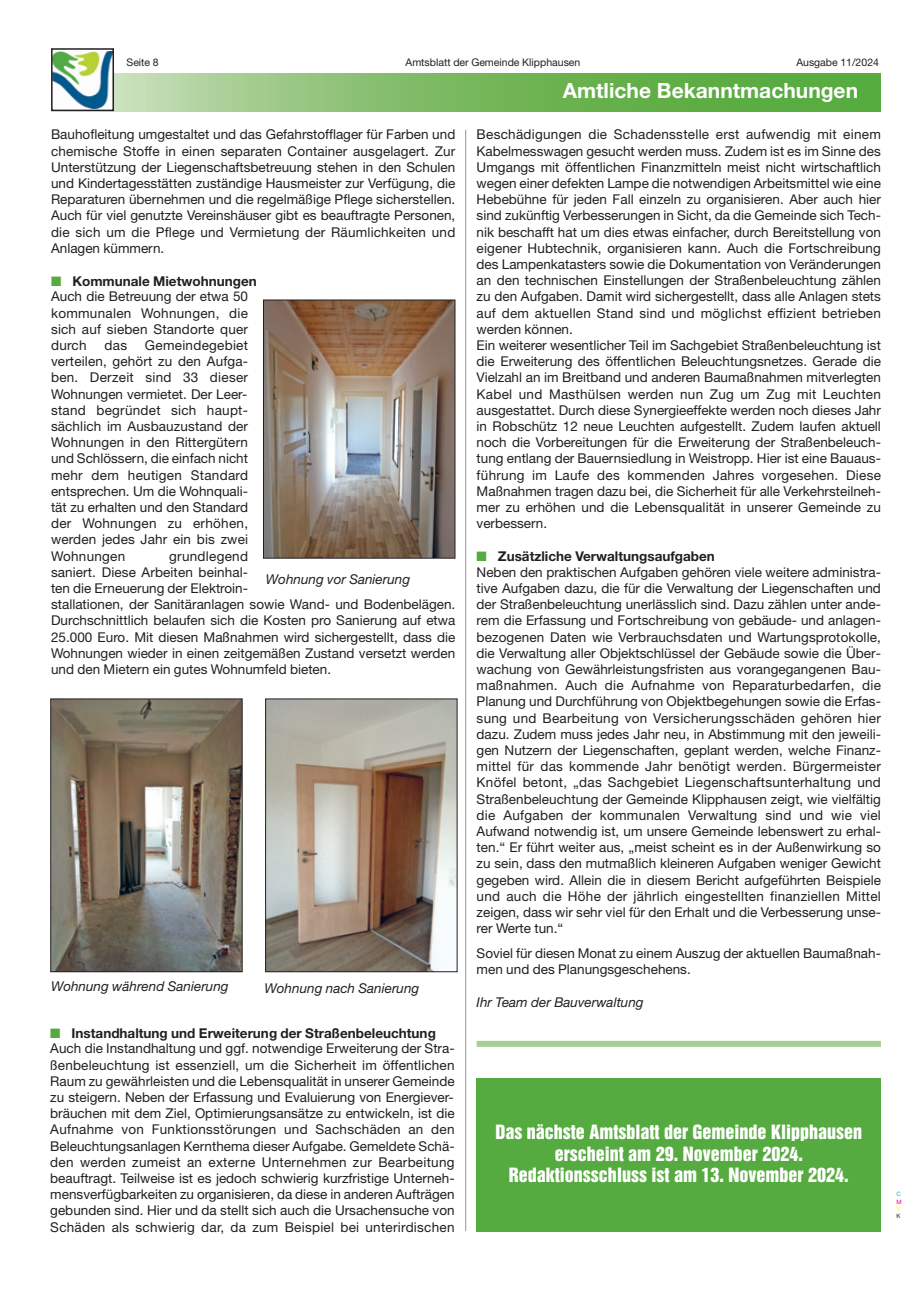
<style>
.page{position:relative;width:915px;height:1297px;background:#fff}
.page>*{position:absolute;margin:0;border:0;box-sizing:border-box;transform-origin:0 0}
.t1{font:700 21px "Helvetica Neue";color:#fff}
.t2{font:18px/21.6px "Helvetica Inserat";color:#fff;text-align:center}
.t3{font:13.5px/16.2px "Helvetica Neue";color:#231f20}
.t4{font:italic 13.5px "Helvetica Neue";color:#231f20}
.t5{font:10.5px "Helvetica Neue";color:#231f20}
.t6{font:6px "Helvetica Neue";color:#00aeef}
.t7{font:6px "Helvetica Neue";color:#ed028c}
.t8{font:6px "Helvetica Neue";color:#fff101}
.t9{font:6px "Helvetica Neue";color:#231f20}
.s1{color:#56ab40}
.s2{font-weight:700}
</style>
<div class="page">
<svg style="left:114px;top:73px;width:766px;height:38px;background:#7dbb65"></svg>
<img style="left:54px;top:51px;width:57px;height:57px">
<div style="left:51px;top:48px;width:63px;height:63px;border:2px solid #231f20"></div>
<img style="left:267px;top:700px;width:188px;height:270px">
<div style="left:265px;top:698px;width:192px;height:274px;border:1px solid #231f20"></div>
<img style="left:52px;top:700px;width:188px;height:270px">
<div style="left:50px;top:698px;width:192px;height:274px;border:1px solid #231f20"></div>
<img style="left:265px;top:302px;width:188px;height:255px">
<div style="left:263px;top:300px;width:192px;height:259px;border:1px solid #231f20"></div>
<hr style="left:465px;top:130px;width:1px;height:1101px;background:#939598">
<div style="left:476px;top:1041px;width:404px;height:6px;background:#a8ce94"></div>
<div style="left:476px;top:1078px;width:404px;height:153px;background:#56ab40"></div>
<p class="t5" style="left:126px;top:58px;width:34px">Seite 8</p>
<p class="t5" style="left:405px;top:58px;width:176px">Amtsblatt der Gemeinde Klipphausen</p>
<p class="t5" style="left:796px;top:58px;width:84px">Ausgabe 11/2024</p>
<p class="t3" style="left:51px;top:128px;width:405px;text-align:justify">Bauhofleitung umgestaltet und das Gefahrstofflager für Farben und chemische Stoffe in einen separaten Container ausgelagert. Zur Unterstützung der Liegenschaftsbetreuung stehen in den Schulen und Kindertagesstätten zuständige Hausmeister zur Verfügung, die Reparaturen übernehmen und die regelmäßige Pflege sicherstellen.<br>Auch für viel genutzte Vereinshäuser gibt es beauftragte Personen, die sich um die Pflege und Vermietung der Räumlichkeiten und Anlagen kümmern.</p>
<p class="t3" style="left:51px;top:274px;width:207px"><span class="s1">■</span> <span class="s2">Kommunale Mietwohnungen<br></span>Auch die Betreuung der etwa 50 kommunalen Wohnungen, die sich auf sieben Standorte quer durch</p>
<p class="t3" style="left:51px;top:338px;width:198px;text-align:justify;text-indent:94px">Gemeindegebiet verteilen, gehört zu den Aufga&shy;ben. Derzeit sind 33 dieser Wohnungen vermietet. Der Leer&shy;stand begründet sich haupt&shy;sächlich im Ausbauzustand der Wohnungen in den Rittergütern und Schlössern, die einfach nicht mehr dem heutigen Standard entsprechen. Um die Wohnquali&shy;tät zu erhalten und den Standard der Wohnungen zu erhöhen, werden jedes Jahr ein bis zwei Wohnungen</p>
<p class="t3" style="left:104px;top:338px;width:24px">das</p>
<p class="t3" style="left:51px;top:549px;width:405px;text-indent:118px">grundlegend<br>saniert. Diese Arbeiten beinhal-<br>ten die Erneuerung der Elektroin-<br>stallationen, der Sanitäranlagen sowie Wand- und Bodenbelägen.<br>Durchschnittlich belaufen sich die Kosten pro Sanierung auf etwa 25.000 Euro. Mit diesen Maßnahmen wird sichergestellt, dass die Wohnungen wieder in einen zeitgemäßen Zustand versetzt werden und den Mietern ein gutes Wohnumfeld bieten.</p>
<p class="t4" style="left:266px;top:574px;width:146px">Wohnung vor Sanierung</p>
<p class="t4" style="left:51px;top:981px;width:179px">Wohnung während Sanierung</p>
<p class="t4" style="left:264px;top:983px;width:156px">Wohnung nach Sanierung</p>
<p class="t3" style="left:50px;top:1026px;width:405px"><span class="s1">■</span> <span class="s2">Instandhaltung und Erweiterung der Straßenbeleuchtung </span>Auch die Instandhaltung und ggf. notwendige Erweiterung der Stra&shy;ßenbeleuchtung ist essenziell, um die Sicherheit im öffentlichen Raum zu gewährleisten und die Lebensqualität in unserer Gemeinde zu steigern. Neben der Erfassung und Evaluierung von Energiever&shy;bräuchen mit dem Ziel, Optimierungsansätze zu entwickeln, ist die Aufnahme von Funktionsstörungen und Sachschäden an den Beleuchtungsanlagen Kernthema dieser Aufgabe. Gemeldete Schä&shy;den werden zumeist an externe Unternehmen zur Bearbeitung beauftragt. Teilweise ist es jedoch schwierig kurzfristige Unterneh&shy;mensverfügbarkeiten zu organisieren, da diese in anderen Aufträgen gebunden sind. Hier und da stellt sich auch die Ursachensuche von Schäden als schwierig dar, da zum Beispiel bei unterirdischen</p>
<h1 class="t1" style="left:562px;top:83px;width:297px">Amtliche Bekanntmachungen</h1>
<p class="t3" style="left:476px;top:128px;width:405px">Beschädigungen die Schadensstelle erst aufwendig mit einem Kabelmesswagen gesucht werden muss. Zudem ist es im Sinne des Umgangs mit öffentlichen Finanzmitteln meist nicht wirtschaftlich wegen einer defekten Lampe die notwendigen Arbeitsmittel wie eine Hebebühne für jeden Fall einzeln zu organisieren. Aber auch hier sind zukünftig Verbesserungen in Sicht, da die Gemeinde sich Tech&shy;nik beschafft hat um dies etwas einfacher, durch Bereitstellung von eigener Hubtechnik, organisieren kann. Auch die Fortschreibung des Lampenkatasters sowie die Dokumentation von Veränderungen an den technischen Einstellungen der Straßenbeleuchtung zählen zu den Aufgaben. Damit wird sichergestellt, dass alle Anlagen stets auf dem aktuellen Stand sind und möglichst effizient betrieben werden können.<br>Ein weiterer wesentlicher Teil im Sachgebiet Straßenbeleuchtung ist die Erweiterung des öffentlichen Beleuchtungsnetzes. Gerade die Vielzahl an im Breitband und anderen Baumaßnahmen mitverlegten Kabel und Masthülsen werden nun Zug um Zug mit Leuchten ausgestattet. Durch diese Synergieeffekte werden noch dieses Jahr in Robschütz 12 neue Leuchten aufgestellt. Zudem laufen aktuell noch die Vorbereitungen für die Erweiterung der Straßenbeleuch&shy;tung entlang der Bauernsiedlung in Weistropp. Hier ist eine Bauaus&shy;führung im Laufe des kommenden Jahres vorgesehen. Diese Maßnahmen tragen dazu bei, die Sicherheit für alle Verkehrsteilneh&shy;mer zu erhöhen und die Lebensqualität in unserer Gemeinde zu verbessern.</p>
<p class="t3" style="left:476px;top:550px;width:405px"><span class="s1">■</span> <span class="s2">Zusätzliche Verwaltungsaufgaben<br></span>Neben den praktischen Aufgaben gehören viele weitere administra&shy;tive Aufgaben dazu, die für die Verwaltung der Liegenschaften und der Straßenbeleuchtung unerlässlich sind. Dazu zählen unter ande&shy;rem die Erfassung und Fortschreibung von gebäude- und anlagen&shy;bezogenen Daten wie Verbrauchsdaten und Wartungsprotokolle, die Verwaltung aller Objektschlüssel der Gebäude sowie die Über&shy;wachung von Gewährleistungsfristen aus vorangegangenen Bau - maßnahmen. Auch die Aufnahme von Reparaturbedarfen, die Planung und Durchführung von Objektbegehungen sowie die Erfas&shy;sung und Bearbeitung von Versicherungsschäden gehören hier dazu. Zudem muss jedes Jahr neu, in Abstimmung mit den jeweili&shy;gen Nutzern der Liegenschaften, geplant werden, welche Finanz&shy;mittel für das kommende Jahr benötigt werden. Bürgermeister Knöfel betont, „das Sachgebiet Liegenschaftsunterhaltung und Straßenbeleuchtung der Gemeinde Klipphausen zeigt, wie vielfältig die Aufgaben der kommunalen Verwaltung sind und wie viel Aufwand notwendig ist, um unsere Gemeinde lebenswert zu erhal&shy;ten.“ Er führt weiter aus, „meist scheint es in der Außenwirkung so zu sein, dass den mutmaßlich kleineren Aufgaben weniger Gewicht gegeben wird. Allein die in diesem Bericht aufgeführten Beispiele und auch die Höhe der jährlich eingestellten finanziellen Mittel zeigen, dass wir sehr viel für den Erhalt und die Verbesserung unse&shy;rer Werte tun.“</p>
<p class="t3" style="left:476px;top:946px;width:405px">Soviel für diesen Monat zu einem Auszug der aktuellen Baumaßnah&shy;men und des Planungsgeschehens.</p>
<p class="t4" style="left:476px;top:997px;width:168px">Ihr Team der Bauverwaltung</p>
<h2 class="t2" style="left:495px;top:1122px;width:368px">Das nächste Amtsblatt der Gemeinde Klipphausen erscheint am 29. November 2024.<br>Redaktionsschluss ist am 13. November 2024.</h2>
<p class="t6" style="left:896px;top:1192px;width:6px">C</p>
<p class="t7" style="left:896px;top:1199px;width:7px">M</p>
<p class="t8" style="left:896px;top:1206px;width:5px">Y</p>
<p class="t9" style="left:896px;top:1214px;width:6px">K</p>
</div>
